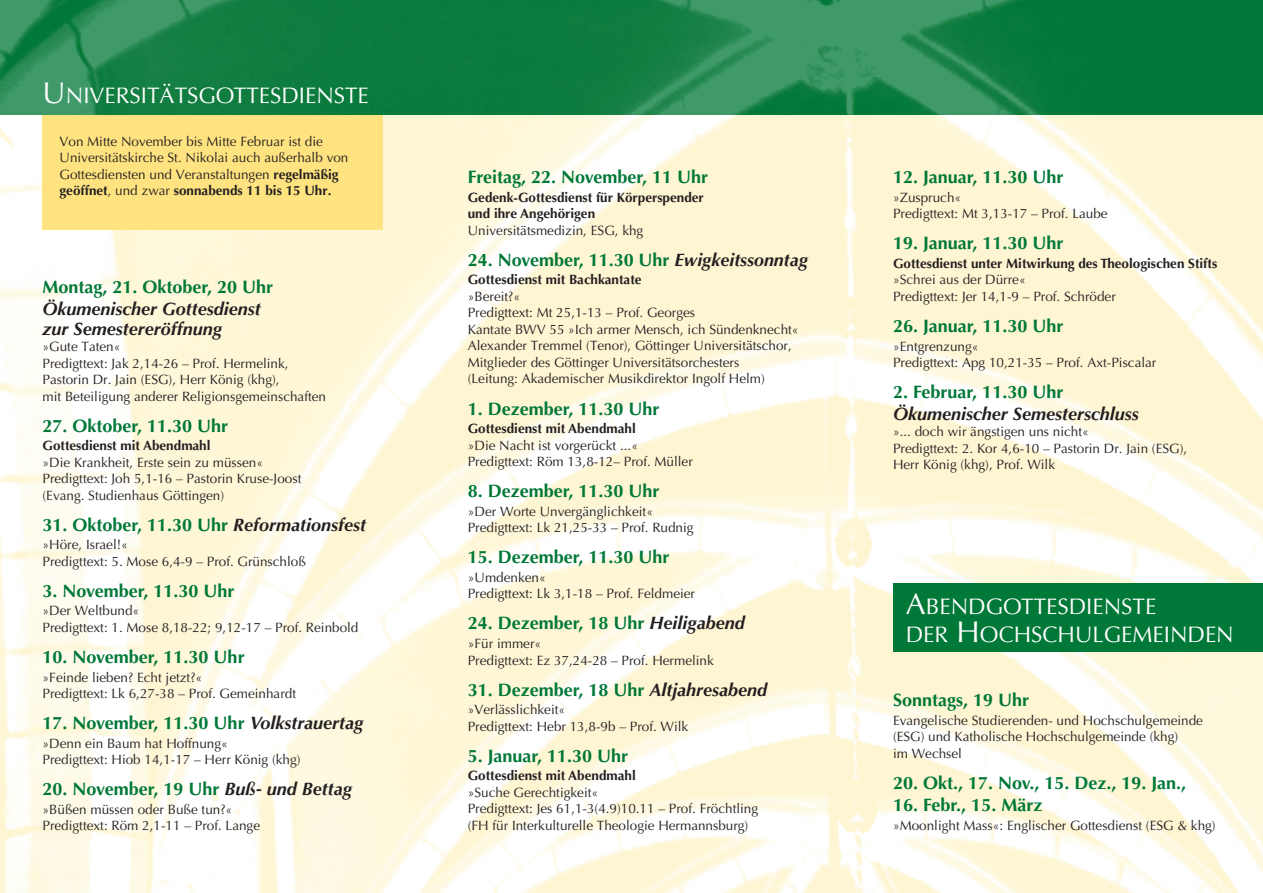
<style>
.page{position:relative;width:1263px;height:893px;background:#fff}
.page>*{position:absolute;margin:0;border:0;box-sizing:border-box;transform-origin:0 0}
.t1{font:22.5px/28.5px "Optima LT";color:#fff}
.t2{font:700 18px "Optima LT";color:#007838}
.t3{font:italic 700 18px/19.5px "Optima LT";color:#231f20}
.t4{font:13.5px/16.5px "Optima LT";color:#231f20}
.t5{font:700 13.5px/16.5px "Optima LT";color:#231f20}
.s1{font-size:30px}
.s2{font-weight:700}
.s3{font-style:italic;color:#231f20}
</style>
<div class="page">
<img style="left:0;top:115px;width:1263px;height:778px">
<div style="left:43px;top:115px;width:340px;height:115px;background:#ffe380"></div>
<svg style="left:0;top:0;width:1263px;height:115px;background:#188348"></svg>
<div style="left:893px;top:583px;width:370px;height:68px;background:#007838"></div>
<h1 class="t1" style="left:43px;top:81px;width:328px"><span class="s1">U</span> NIVERSITÄTSGOTTESDIENSTE</h1>
<p class="t4" style="left:60px;top:133px;width:290px">Von Mitte November bis Mitte Februar ist die Universitätskirche St. Nikolai auch außerhalb von Gottesdiensten und Veranstaltungen <span class="s2">regelmäßig geöffnet</span>, und zwar <span class="s2">sonnabends 11 bis 15 Uhr.</span></p>
<h2 class="t2" style="left:43px;top:277px;width:232px">Montag, 21. Oktober, 20 Uhr</h2>
<h2 class="t3" style="left:43px;top:299px;width:220px">Ökumenischer Gottesdienst zur Semestereröffnung</h2>
<p class="t4" style="left:43px;top:338px;width:285px">»Gute Taten«<br>Predigttext: Jak 2,14-26 – Prof. Hermelink, Pastorin Dr. Jain (ESG), Herr König (khg),<br>mit Beteiligung anderer Religionsgemeinschaften</p>
<h2 class="t2" style="left:43px;top:415px;width:187px">27. Oktober, 11.30 Uhr</h2>
<p class="t5" style="left:43px;top:438px;width:170px">Gottesdienst mit Abendmahl</p>
<p class="t4" style="left:43px;top:454px;width:260px">»Die Krankheit, Erste sein zu müssen«<br>Predigttext: Joh 5,1-16 – Pastorin Kruse-Joost (Evang. Studienhaus Göttingen)</p>
<h2 class="t2" style="left:43px;top:514px;width:325px">31. Oktober, 11.30 Uhr <span class="s3">Reformationsfest</span></h2>
<p class="t4" style="left:43px;top:537px;width:265px">»Höre, Israel!«<br>Predigttext: 5. Mose 6,4-9 – Prof. Grünschloß</p>
<h2 class="t2" style="left:43px;top:580px;width:194px">3. November, 11.30 Uhr</h2>
<p class="t4" style="left:43px;top:603px;width:317px">»Der Weltbund«<br>Predigttext: 1. Mose 8,18-22; 9,12-17 – Prof. Reinbold</p>
<h2 class="t2" style="left:43px;top:646px;width:204px">10. November, 11.30 Uhr</h2>
<p class="t4" style="left:43px;top:669px;width:255px">»Feinde lieben? Echt jetzt?«<br>Predigttext: Lk 6,27-38 – Prof. Gemeinhardt</p>
<h2 class="t2" style="left:43px;top:712px;width:323px">17. November, 11.30 Uhr <span class="s3">Volkstrauertag</span></h2>
<p class="t4" style="left:43px;top:735px;width:260px">»Denn ein Baum hat Hoffnung«<br>Predigttext: Hiob 14,1-17 – Herr König (khg)</p>
<h2 class="t2" style="left:43px;top:779px;width:311px">20. November, 19 Uhr <span class="s3">Buß- und Bettag</span></h2>
<p class="t4" style="left:43px;top:801px;width:219px">»Büßen müssen oder Buße tun?«<br>Predigttext: Röm 2,1-11 – Prof. Lange</p>
<h2 class="t2" style="left:468px;top:167px;width:242px">Freitag, 22. November, 11 Uhr</h2>
<p class="t5" style="left:468px;top:189px;width:238px">Gedenk-Gottesdienst für Körperspender und ihre Angehörigen</p>
<p class="t4" style="left:468px;top:222px;width:177px">Universitätsmedizin, ESG, khg</p>
<h2 class="t2" style="left:468px;top:249px;width:342px">24. November, 11.30 Uhr <span class="s3">Ewigkeitssonntag</span></h2>
<p class="t5" style="left:468px;top:272px;width:175px">Gottesdienst mit Bachkantate</p>
<p class="t4" style="left:468px;top:288px;width:332px">»Bereit?«<br>Predigttext: Mt 25,1-13 – Prof. Georges<br>Kantate BWV 55 »Ich armer Mensch, ich Sündenknecht« Alexander Tremmel (Tenor), Göttinger Universitätschor, Mitglieder des Göttinger Universitätsorchesters<br>(Leitung: Akademischer Musikdirektor Ingolf Helm)</p>
<h2 class="t2" style="left:468px;top:398px;width:193px">1. Dezember, 11.30 Uhr</h2>
<p class="t5" style="left:468px;top:420px;width:170px">Gottesdienst mit Abendmahl</p>
<p class="t4" style="left:468px;top:437px;width:227px">»Die Nacht ist vorgerückt ...«<br>Predigttext: Röm 13,8-12– Prof. Müller</p>
<h2 class="t2" style="left:468px;top:481px;width:193px">8. Dezember, 11.30 Uhr</h2>
<p class="t4" style="left:468px;top:503px;width:227px">»Der Worte Unvergänglichkeit«<br>Predigttext: Lk 21,25-33 – Prof. Rudnig</p>
<h2 class="t2" style="left:468px;top:547px;width:203px">15. Dezember, 11.30 Uhr</h2>
<p class="t4" style="left:468px;top:569px;width:229px">»Umdenken«<br>Predigttext: Lk 3,1-18 – Prof. Feldmeier</p>
<h2 class="t2" style="left:468px;top:613px;width:279px">24. Dezember, 18 Uhr <span class="s3">Heiligabend</span></h2>
<p class="t4" style="left:468px;top:635px;width:248px">»Für immer«<br>Predigttext: Ez 37,24-28 – Prof. Hermelink</p>
<h2 class="t2" style="left:468px;top:679px;width:301px">31. Dezember, 18 Uhr <span class="s3">Altjahresabend</span></h2>
<p class="t4" style="left:468px;top:701px;width:222px">»Verlässlichkeit«<br>Predigttext: Hebr 13,8-9b – Prof. Wilk</p>
<h2 class="t2" style="left:468px;top:745px;width:162px">5. Januar, 11.30 Uhr</h2>
<p class="t5" style="left:468px;top:768px;width:170px">Gottesdienst mit Abendmahl</p>
<p class="t4" style="left:468px;top:784px;width:292px">»Suche Gerechtigkeit«<br>Predigttext: Jes 61,1-3(4.9)10.11 – Prof. Fröchtling (FH für Interkulturelle Theologie Hermannsburg)</p>
<h2 class="t2" style="left:893px;top:167px;width:172px">12. Januar, 11.30 Uhr</h2>
<p class="t4" style="left:893px;top:189px;width:216px">»Zuspruch«<br>Predigttext: Mt 3,13-17 – Prof. Laube</p>
<h2 class="t2" style="left:893px;top:233px;width:172px">19. Januar, 11.30 Uhr</h2>
<p class="t5" style="left:893px;top:255px;width:326px">Gottesdienst unter Mitwirkung des Theologischen Stifts</p>
<p class="t4" style="left:893px;top:272px;width:224px">»Schrei aus der Dürre«<br>Predigttext: Jer 14,1-9 – Prof. Schröder</p>
<h2 class="t2" style="left:893px;top:315px;width:172px">26. Januar, 11.30 Uhr</h2>
<p class="t4" style="left:893px;top:338px;width:265px">»Entgrenzung«<br>Predigttext: Apg 10,21-35 – Prof. Axt-Piscalar</p>
<h2 class="t2" style="left:893px;top:382px;width:172px">2. Februar, 11.30 Uhr</h2>
<h2 class="t3" style="left:893px;top:404px;width:247px">Ökumenischer Semesterschluss</h2>
<p class="t4" style="left:893px;top:424px;width:296px">»... doch wir ängstigen uns nicht«<br>Predigttext: 2. Kor 4,6-10 – Pastorin Dr. Jain (ESG),<br>Herr König (khg), Prof. Wilk</p>
<h1 class="t1" style="left:906px;top:592px;width:329px"><span class="s1">A</span>BENDGOTTESDIENSTE<br>DER <span class="s1">H</span>OCHSCH ULGEMEINDEN</h1>
<h2 class="t2" style="left:893px;top:689px;width:138px">Sonntags, 19 Uhr</h2>
<p class="t4" style="left:893px;top:712px;width:311px">Evangelische Studierenden- und Hochschulgemeinde (ESG) und Katholische Hochschulgemeinde (khg)<br>im Wechsel</p>
<h2 class="t2" style="left:893px;top:772px;width:295px">20. Okt., 17. Nov., 15. Dez., 19. Jan.,</h2>
<h2 class="t2" style="left:893px;top:794px;width:151px">16. Febr., 15. März</h2>
<p class="t4" style="left:893px;top:817px;width:324px">»Moonlight Mass«: Englischer Gottesdienst (ESG &amp; khg)</p>
</div>
